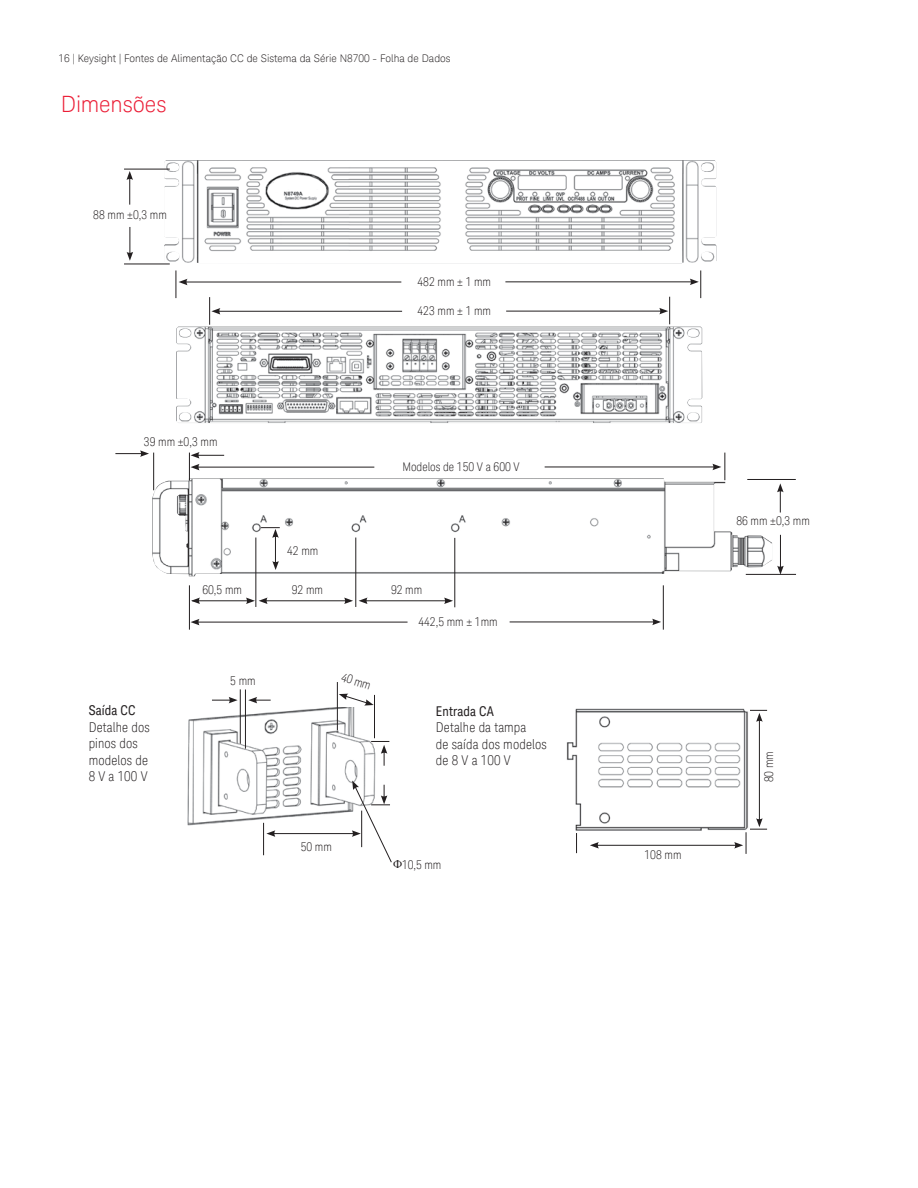
<style>
.page{position:relative;width:918px;height:1188px;background:#fff}
.page>*{position:absolute;margin:0;border:0;box-sizing:border-box;transform-origin:0 0}
.t1{font:300 22.5px "Keysight Sans";letter-spacing:-.01em;color:#eb1d36}
.t2{font:300 condensed 13.5px/16.5px "Keysight Sans";letter-spacing:.01em;color:#231f20}
.t3{font:13.5px "Keysight Sans Condensed";letter-spacing:.01em;color:#231f20}
.t4{font:300 condensed 12px "Keysight Sans";color:#231f20}
.t5{font:300 10.5px "Keysight Sans";color:#231f20}
</style>
<div class="page">
<img style="left:164px;top:160px;width:552px;height:103px">
<svg style="left:270px;top:179px;width:56px;height:14px"></svg>
<img style="left:176px;top:326px;width:526px;height:97px">
<img style="left:152px;top:478px;width:620px;height:98px">
<img style="left:187px;top:708px;width:189px;height:120px">
<img style="left:566px;top:708px;width:187px;height:123px">
<hr style="left:124px;top:169px;width:46px;height:1px;background:#231f20">
<hr style="left:747px;top:479px;width:49px;height:1px;background:#231f20">
<hr style="left:124px;top:264px;width:46px;height:1px;background:#231f20">
<hr style="left:746px;top:574px;width:50px;height:1px;background:#231f20">
<svg style="left:126px;top:171px;width:7px;height:34px"></svg>
<hr style="left:505px;top:282px;width:187px;height:1px;background:#231f20">
<hr style="left:545px;top:467px;width:170px;height:1px;background:#231f20">
<hr style="left:510px;top:622px;width:145px;height:1px;background:#231f20">
<svg style="left:652px;top:619px;width:9px;height:6px"></svg>
<hr style="left:506px;top:311px;width:156px;height:1px;background:#231f20">
<svg style="left:127px;top:227px;width:6px;height:34px"></svg>
<svg style="left:261px;top:527px;width:19px;height:43px"></svg>
<hr style="left:185px;top:282px;width:216px;height:1px;background:#231f20">
<hr style="left:197px;top:467px;width:177px;height:1px;background:#231f20">
<hr style="left:197px;top:622px;width:211px;height:1px;background:#231f20">
<svg style="left:191px;top:619px;width:9px;height:6px"></svg>
<hr style="left:192px;top:601px;width:56px;height:1px;background:#231f20">
<svg style="left:191px;top:598px;width:9px;height:6px"></svg>
<svg style="left:212px;top:697px;width:26px;height:6px"></svg>
<svg style="left:248px;top:697px;width:23px;height:6px"></svg>
<svg style="left:339px;top:694px;width:35px;height:12px"></svg>
<hr style="left:264px;top:601px;width:83px;height:1px;background:#231f20">
<svg style="left:344px;top:598px;width:9px;height:6px"></svg>
<svg style="left:246px;top:598px;width:22px;height:6px"></svg>
<hr style="left:364px;top:601px;width:82px;height:1px;background:#231f20">
<svg style="left:444px;top:598px;width:9px;height:6px"></svg>
<svg style="left:359px;top:598px;width:9px;height:6px"></svg>
<hr style="left:272px;top:833px;width:82px;height:1px;background:#231f20">
<svg style="left:266px;top:830px;width:9px;height:7px"></svg>
<hr style="left:594px;top:845px;width:143px;height:1px;background:#231f20">
<svg style="left:590px;top:842px;width:9px;height:7px"></svg>
<hr style="left:759px;top:719px;width:1px;height:102px;background:#231f20">
<svg style="left:115px;top:450px;width:34px;height:7px"></svg>
<hr style="left:218px;top:311px;width:184px;height:1px;background:#231f20">
<svg style="left:777px;top:483px;width:7px;height:30px"></svg>
<hr style="left:780px;top:535px;width:1px;height:33px;background:#231f20">
<svg style="left:777px;top:566px;width:7px;height:9px"></svg>
<svg style="left:176px;top:270px;width:12px;height:28px"></svg>
<svg style="left:189px;top:452px;width:35px;height:28px"></svg>
<hr style="left:189px;top:585px;width:1px;height:45px;background:#231f20">
<hr style="left:240px;top:689px;width:1px;height:55px;background:#231f20">
<hr style="left:337px;top:682px;width:1px;height:48px;background:#231f20">
<svg style="left:371px;top:741px;width:18px;height:25px"></svg>
<hr style="left:245px;top:690px;width:1px;height:59px;background:#231f20">
<hr style="left:374px;top:695px;width:1px;height:43px;background:#231f20">
<hr style="left:663px;top:585px;width:1px;height:45px;background:#231f20">
<hr style="left:256px;top:538px;width:1px;height:69px;background:#231f20">
<hr style="left:356px;top:538px;width:1px;height:69px;background:#231f20">
<hr style="left:263px;top:823px;width:1px;height:32px;background:#231f20">
<svg style="left:576px;top:833px;width:1px;height:20px"></svg>
<svg style="left:750px;top:710px;width:17px;height:12px"></svg>
<hr style="left:455px;top:538px;width:1px;height:69px;background:#231f20">
<svg style="left:209px;top:297px;width:11px;height:28px"></svg>
<svg style="left:659px;top:297px;width:11px;height:27px"></svg>
<svg style="left:690px;top:270px;width:12px;height:28px"></svg>
<svg style="left:712px;top:453px;width:14px;height:27px"></svg>
<hr style="left:153px;top:453px;width:1px;height:37px;background:#231f20">
<svg style="left:734px;top:818px;width:33px;height:36px"></svg>
<svg style="left:352px;top:781px;width:40px;height:82px"></svg>
<p class="t5" style="left:59px;top:51px;width:393px">16 | Keysight | Fontes de Alimentação CC de Sistema da Série N8700 - Folha de Dados</p>
<h1 class="t1" style="left:61px;top:89px;width:107px">Dimensões</h1>
<p class="t4" style="left:93px;top:207px;width:75px">88 mm ±0,3 mm</p>
<p class="t4" style="left:144px;top:434px;width:75px">39 mm ±0,3 mm</p>
<p class="t4" style="left:287px;top:543px;width:33px">42 mm</p>
<p class="t4" style="left:418px;top:274px;width:75px">482 mm ± 1 mm</p>
<p class="t4" style="left:418px;top:303px;width:75px">423 mm ± 1 mm</p>
<p class="t4" style="left:402px;top:459px;width:119px">Modelos de 150 V a 600 V</p>
<p class="t4" style="left:202px;top:582px;width:41px">60,5 mm</p>
<p class="t4" style="left:292px;top:582px;width:33px">92 mm</p>
<p class="t4" style="left:391px;top:582px;width:33px">92 mm</p>
<p class="t3" style="left:89px;top:702px;width:48px">Saída CC</p>
<p class="t2" style="left:89px;top:718px;width:63px">Detalhe dos pinos dos modelos de<br>8 V a 100 V</p>
<p class="t4" style="left:230px;top:673px;width:27px">5 mm</p>
<p class="t4" style="left:344px;top:669px;width:32px;rotate:18deg">40 mm</p>
<p class="t4" style="left:301px;top:840px;width:33px">50 mm</p>
<p class="t4" style="left:418px;top:614px;width:81px">442,5 mm ± 1mm</p>
<p class="t3" style="left:436px;top:702px;width:59px">Entrada CA</p>
<p class="t2" style="left:436px;top:719px;width:112px">Detalhe da tampa<br>de saída dos modelos de 8 V a 100 V</p>
<p class="t4" style="left:402px;top:858px;width:40px">10,5 mm</p>
<p class="t4" style="left:736px;top:514px;width:75px">86 mm ±0,3 mm</p>
<p class="t4" style="left:645px;top:847px;width:39px">108 mm</p>
<p class="t4" style="left:761px;top:782px;width:33px;rotate:-90deg">80 mm</p>
</div>
